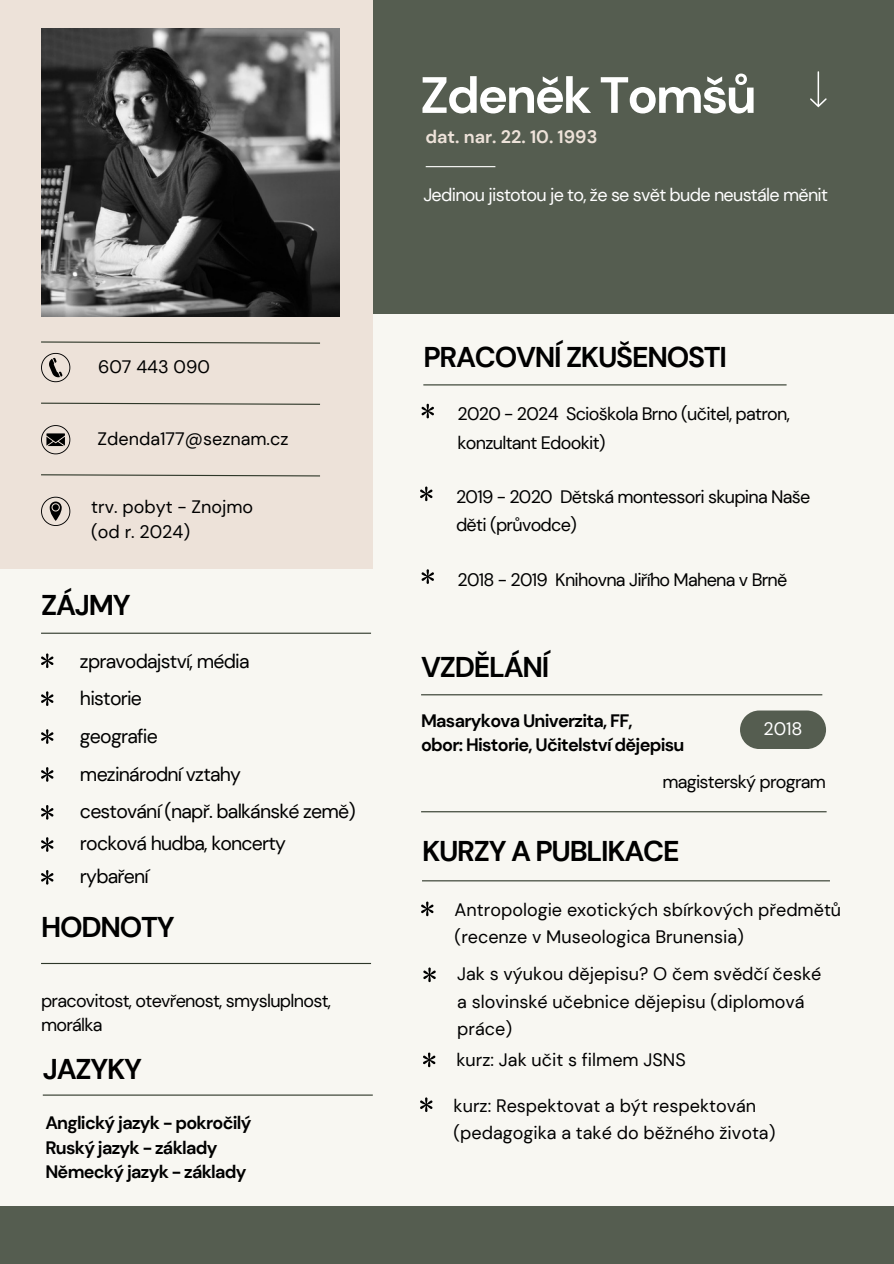
<style>
.page{position:relative;width:894px;height:1264px;background:#fff}
.page>*{position:absolute;margin:0;border:0;box-sizing:border-box;transform-origin:0 0}
.t1{font:700 51px "DM Sans";letter-spacing:-.045em;color:#fff}
.t2{font:700 28.5px "DM Sans";letter-spacing:-.045em;color:#000}
.t3{font:19.5px "DM Sans";letter-spacing:-.04em;color:#000}
.t4{font:18px/27px "DM Sans";color:#000}
.t5{font:18px/28.2px "DM Sans";letter-spacing:-.04em;color:#000}
.t6{font:700 18px/24.8px "DM Sans";letter-spacing:-.04em;color:#000}
.t7{font:18px "DM Sans";letter-spacing:-.04em;color:#fff}
.t8{font:700 18px "DM Sans";color:#ede2d9}
</style>
<div class="page">
<div style="left:0;top:0;width:893px;height:1263px;background:#f8f7f2"></div>
<div style="left:0;top:1206px;width:893px;height:57px;background:#555d50"></div>
<div style="left:176px;top:0;width:717px;height:313px;background:#555d50"></div>
<div style="left:0;top:0;width:372px;height:569px;background:#ede2d9"></div>
<svg style="left:41px;top:341px;width:279px;height:3px"></svg>
<svg style="left:41px;top:402px;width:279px;height:3px"></svg>
<svg style="left:41px;top:474px;width:279px;height:3px"></svg>
<svg style="left:41px;top:353px;width:29px;height:29px"></svg>
<svg style="left:41px;top:425px;width:29px;height:29px"></svg>
<svg style="left:41px;top:496px;width:29px;height:30px"></svg>
<hr style="left:423px;top:384px;width:363px;height:1px;background:#2e3729">
<svg style="left:421px;top:404px;width:13px;height:14px"></svg>
<hr style="left:421px;top:694px;width:401px;height:1px;background:#2e3729">
<svg style="left:740px;top:710px;width:85px;height:39px"></svg>
<hr style="left:421px;top:811px;width:405px;height:1px;background:#2e3729">
<hr style="left:422px;top:880px;width:407px;height:1px;background:#2e3729">
<hr style="left:41px;top:632px;width:330px;height:1px;background:#2e3729">
<svg style="left:810px;top:71px;width:16px;height:36px"></svg>
<hr style="left:425px;top:166px;width:70px;height:1px;background:#fff">
<svg style="left:420px;top:486px;width:12px;height:15px"></svg>
<svg style="left:421px;top:569px;width:13px;height:15px"></svg>
<svg style="left:423px;top:967px;width:12px;height:15px"></svg>
<svg style="left:423px;top:1052px;width:12px;height:15px"></svg>
<svg style="left:420px;top:1097px;width:12px;height:14px"></svg>
<svg style="left:41px;top:653px;width:12px;height:15px"></svg>
<svg style="left:41px;top:691px;width:12px;height:15px"></svg>
<svg style="left:41px;top:729px;width:12px;height:15px"></svg>
<svg style="left:41px;top:767px;width:12px;height:14px"></svg>
<svg style="left:41px;top:805px;width:12px;height:14px"></svg>
<svg style="left:41px;top:837px;width:12px;height:14px"></svg>
<hr style="left:41px;top:962px;width:330px;height:2px;background:#2e3729">
<hr style="left:43px;top:1094px;width:329px;height:1px;background:#2e3729">
<img style="left:41px;top:29px;width:298px;height:288px">
<svg style="left:421px;top:901px;width:12px;height:15px"></svg>
<svg style="left:41px;top:870px;width:12px;height:14px"></svg>
<p class="t4" style="left:98px;top:353px;width:113px">607 443 090</p>
<p class="t4" style="left:98px;top:425px;width:192px">Zdenda177@seznam.cz</p>
<h2 class="t4" style="left:91px;top:494px;width:163px;line-height:24.8px">trv. pobyt - Znojmo (od r. 2024)</h2>
<p class="t2" style="left:41px;top:587px;width:91px">ZÁJMY</p>
<h1 class="t3" style="left:80px;top:648px;width:171px">zpravodajství, média</h1>
<h3 class="t3" style="left:80px;top:686px;width:64px">historie</h3>
<p class="t3" style="left:80px;top:723px;width:79px">geografie</p>
<p class="t3" style="left:80px;top:761px;width:162px">mezinárodní vztahy</p>
<h2 class="t3" style="left:80px;top:798px;width:277px">cestování (např. balkánské země)</h2>
<p class="t3" style="left:80px;top:830px;width:207px">rocková hudba, koncerty</p>
<p class="t3" style="left:80px;top:863px;width:70px">rybaření</p>
<p class="t2" style="left:41px;top:908px;width:135px">HODNOTY</p>
<p class="t5" style="left:41px;top:988px;width:291px;line-height:24.8px">pracovitost, otevřenost, smysluplnost, morálka</p>
<p class="t2" style="left:43px;top:1050px;width:101px">JAZYKY</p>
<p class="t6" style="left:45px;top:1110px;width:208px">Anglický jazyk - pokročilý<br>Ruský jazyk - základy<br>Německý jazyk - základy</p>
<p class="t1" style="left:420px;top:62px;width:338px">Zdeněk Tomšů</p>
<p class="t8" style="left:425px;top:125px;width:173px">dat. nar. 22. 10. 1993</p>
<p class="t7" style="left:423px;top:183px;width:406px">Jedinou jistotou je to, že se svět bude neustále měnit</p>
<p class="t2" style="left:423px;top:339px;width:305px">PRACOVNÍ ZKUŠENOSTI</p>
<p class="t5" style="left:457px;top:400px;width:334px">2020 - 2024 Scioškola Brno (učitel, patron, konzultant Edookit)</p>
<p class="t5" style="left:456px;top:483px;width:356px">2019 - 2020 Dětská montessori skupina Naše děti (průvodce)</p>
<p class="t5" style="left:457px;top:565px;width:331px">2018 - 2019 Knihovna Jiřího Mahena v Brně</p>
<p class="t2" style="left:421px;top:648px;width:130px">VZDĚLÁNÍ</p>
<p class="t6" style="left:421px;top:708px;width:265px">Masarykova Univerzita, FF,<br>obor: Historie, Učitelství dějepisu</p>
<p class="t5" style="left:662px;top:768px;width:165px">magisterský program</p>
<p class="t7" style="left:763px;top:717px;width:41px">2018</p>
<p class="t2" style="left:422px;top:832px;width:259px">KURZY A PUBLIKACE</p>
<p class="t4" style="left:454px;top:896px;width:388px">Antropologie exotických sbírkových předmětů (recenze v Museologica Brunensia)</p>
<p class="t4" style="left:457px;top:960px;width:365px">Jak s výukou dějepisu? O čem svědčí české a slovinské učebnice dějepisu (diplomová práce)</p>
<p class="t4" style="left:456px;top:1046px;width:231px">kurz: Jak učit s filmem JSNS</p>
<p class="t4" style="left:453px;top:1092px;width:323px">kurz: Respektovat a být respektován (pedagogika a také do běžného života)</p>
</div>
